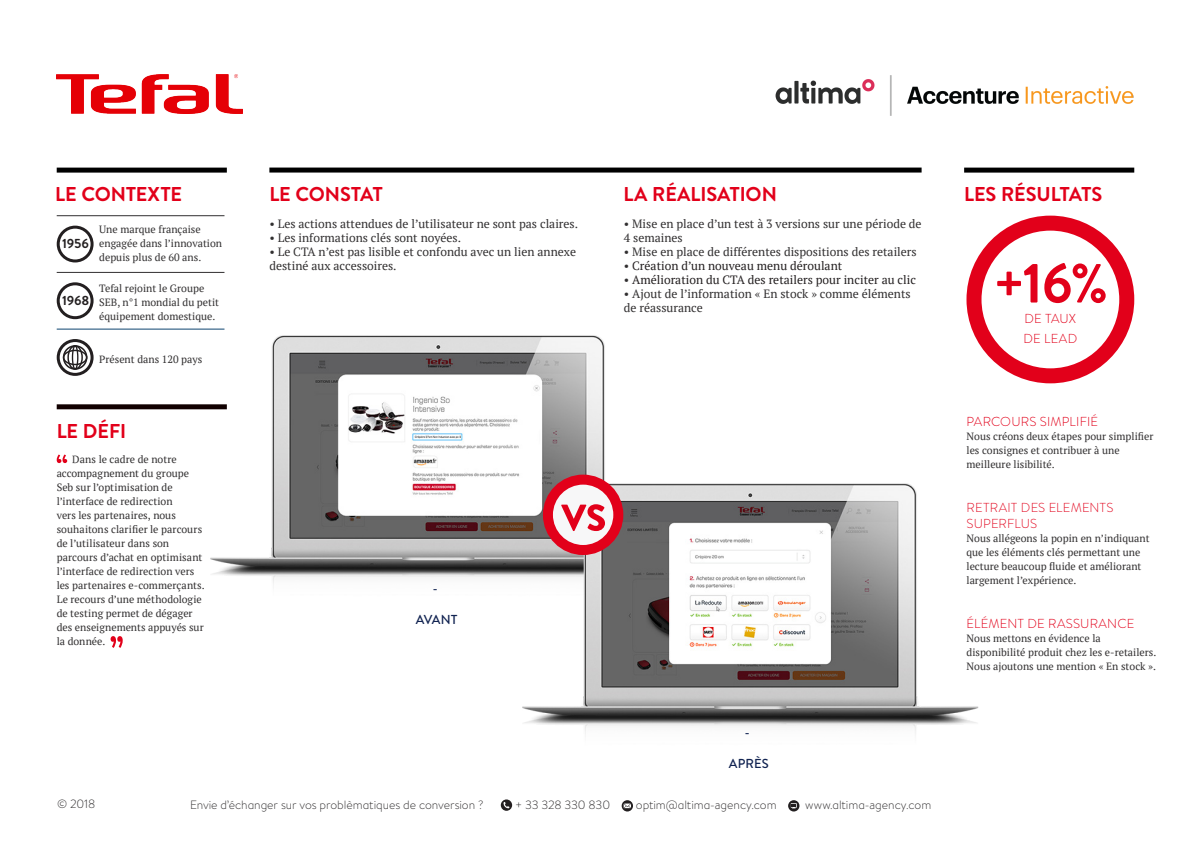
<style>
.page{position:relative;width:1191px;height:842px;background:#fff}
.page>*{position:absolute;margin:0;border:0;box-sizing:border-box;transform-origin:0 0}
.t1{font:700 55px "Brandon Text";color:#e2001a}
.t2{font:700 20px "Brandon Text";letter-spacing:-.005em;color:#e2001a}
.t3{font:300 13px "Brandon Text";letter-spacing:.015em;color:#e2001a}
.t4{font:300 13px/16px "Brandon Text";letter-spacing:.01em;color:#e30d25}
.t5{font:500 13px "Brandon Text";letter-spacing:.015em;color:#112351}
.t6{font:700 13px "Brandon Text";letter-spacing:-.015em;color:#231f20}
.t7{font:12px/14px "PT Serif";color:#312f30}
.t8{font:300 12px "Brandon Text";letter-spacing:-.005em;color:#312f30}
.t9{font:12px "PT Serif";color:#231f20}
.t10{font:10.5px/14px "PT Serif";color:#312f30}
.s1{color:#312f30}
</style>
<div class="page">
<hr style="left:57px;top:215px;width:167px;height:1px;background:#312f30">
<div style="left:57px;top:168px;width:170px;height:5px;background:#000"></div>
<div style="left:964px;top:168px;width:170px;height:5px;background:#000"></div>
<div style="left:269px;top:168px;width:652px;height:5px;background:#000"></div>
<hr style="left:57px;top:329px;width:167px;height:1px;background:#0d4470">
<hr style="left:57px;top:272px;width:167px;height:1px;background:#312f30">
<svg style="left:57px;top:454px;width:10px;height:9px"></svg>
<svg style="left:501px;top:799px;width:11px;height:12px"></svg>
<svg style="left:621px;top:800px;width:12px;height:11px"></svg>
<svg style="left:788px;top:800px;width:11px;height:11px"></svg>
<div style="left:57px;top:282px;width:37px;height:37px;border:3px solid #231f20;border-radius:50%"></div>
<div style="left:57px;top:339px;width:37px;height:37px;border:3px solid #231f20;border-radius:50%"></div>
<div style="left:57px;top:226px;width:37px;height:36px;border:3px solid #231f20;border-radius:50%"></div>
<div style="left:966px;top:216px;width:168px;height:167px;border:15px solid #e2001a;border-radius:50%"></div>
<div style="left:57px;top:404px;width:170px;height:5px;background:#100"></div>
<div style="left:63px;top:345px;width:24px;height:25px;border:2px solid #231f20;border-radius:50%"></div>
<div style="left:67px;top:345px;width:16px;height:25px;border:1px solid #231f20;border-radius:50%"></div>
<div style="left:72px;top:345px;width:6px;height:25px;border:1px solid #231f20;border-radius:50%"></div>
<div style="left:63px;top:350px;width:24px;height:15px;border:1px solid #231f20;border-radius:50%"></div>
<img style="left:57px;top:75px;width:186px;height:39px">
<svg style="left:111px;top:636px;width:12px;height:12px"></svg>
<img style="left:200px;top:328px;width:405px;height:257px">
<img style="left:489px;top:425px;width:490px;height:309px">
<img style="left:775px;top:75px;width:359px;height:41px">
<svg style="left:548px;top:480px;width:70px;height:70px"></svg>
<div style="left:543px;top:475px;width:80px;height:80px;border:10px solid #e2001a;border-radius:50%"></div>
<svg style="left:561px;top:504px;width:44px;height:27px"></svg>
<p class="t2" style="left:55px;top:180px;width:128px">LE CONTEXTE</p>
<p class="t2" style="left:269px;top:180px;width:115px">LE CONSTAT</p>
<p class="t2" style="left:623px;top:180px;width:155px">LA RÉALISATION</p>
<p class="t6" style="left:62px;top:235px;width:28px">1956</p>
<p class="t6" style="left:62px;top:291px;width:29px">1968</p>
<p class="t10" style="left:99px;top:222px;width:124px">Une marque française engagée dans l’innovation depuis plus de 60 ans.</p>
<p class="t10" style="left:99px;top:281px;width:121px">Tefal rejoint le Groupe<br>SEB, n°1 mondial du petit équipement domestique.</p>
<p class="t10" style="left:99px;top:352px;width:104px">Présent dans 120 pays</p>
<p class="t2" style="left:57px;top:417px;width:71px">LE DÉFI</p>
<p class="t10" style="left:57px;top:452px;width:149px;text-indent:16px">Dans le cadre de notre accompagnement du groupe<br>Seb sur l’optimisation de l’interface de redirection<br>vers les partenaires, nous souhaitons clarifier le parcours de l’utilisateur dans son parcours d’achat en optimisant l’interface de redirection vers les partenaires e-commerçants.</p>
<p class="t10" style="left:57px;top:592px;width:149px">Le recours d’une méthodologie de testing permet de dégager des enseignements appuyés sur la donnée.</p>
<p class="t7" style="left:269px;top:217px;width:310px">• Les actions attendues de l’utilisateur ne sont pas claires.</p>
<p class="t7" style="left:269px;top:231px;width:193px">• Les informations clés sont noyées.</p>
<p class="t7" style="left:269px;top:245px;width:308px">• Le CTA n’est pas lisible et confondu avec un lien annexe destiné aux accessoires.</p>
<p class="t7" style="left:624px;top:217px;width:299px">• Mise en place d’un test à 3 versions sur une période de<br>4 semaines</p>
<p class="t7" style="left:624px;top:245px;width:294px">• Mise en place de différentes dispositions des retailers</p>
<p class="t9" style="left:624px;top:258px;width:220px"><span class="s1">•</span> Création d’un nouveau menu déroulant</p>
<p class="t9" style="left:624px;top:272px;width:294px"><span class="s1">•</span> Amélioration du CTA des retailers pour inciter au clic</p>
<p class="t7" style="left:624px;top:287px;width:288px">• Ajout de l’information « En stock » comme éléments de réassurance</p>
<p class="t5" style="left:433px;top:580px;width:6px">-</p>
<p class="t5" style="left:416px;top:610px;width:43px">AVANT</p>
<p class="t5" style="left:745px;top:725px;width:6px">-</p>
<p class="t5" style="left:728px;top:755px;width:42px">APRÈS</p>
<p class="t8" style="left:57px;top:796px;width:40px">© 2018</p>
<p class="t8" style="left:190px;top:796px;width:295px">Envie d’échanger sur vos problèmatiques de conversion ?</p>
<p class="t8" style="left:515px;top:796px;width:97px">+ 33 328 330 830</p>
<p class="t8" style="left:636px;top:796px;width:142px">optim@altima-agency.com</p>
<p class="t8" style="left:805px;top:796px;width:128px">www.altima-agency.com</p>
<p class="t2" style="left:964px;top:180px;width:140px">LES RÉSULTATS</p>
<p class="t1" style="left:992px;top:245px;width:117px">+16%</p>
<p class="t3" style="left:1024px;top:309px;width:53px">DE TAUX</p>
<p class="t3" style="left:1023px;top:329px;width:55px">DE LEAD</p>
<p class="t3" style="left:966px;top:412px;width:133px">PARCOURS SIMPLIFIÉ</p>
<p class="t10" style="left:966px;top:429px;width:188px">Nous créons deux étapes pour simplifier les consignes et contribuer à une meilleure lisibilité.</p>
<p class="t4" style="left:966px;top:499px;width:148px">RETRAIT DES ELEMENTS<br>SUPERFLUS</p>
<p class="t10" style="left:966px;top:531px;width:185px">Nous allégeons la popin en n’indiquant que les éléments clés permettant une lecture beaucoup fluide et améliorant largement l’expérience.</p>
<p class="t3" style="left:966px;top:614px;width:169px">ÉLÉMENT DE RASSURANCE</p>
<p class="t10" style="left:966px;top:631px;width:191px">Nous mettons en évidence la disponibilité produit chez les e-retailers.<br>Nous ajoutons une mention « En stock ».</p>
</div>
